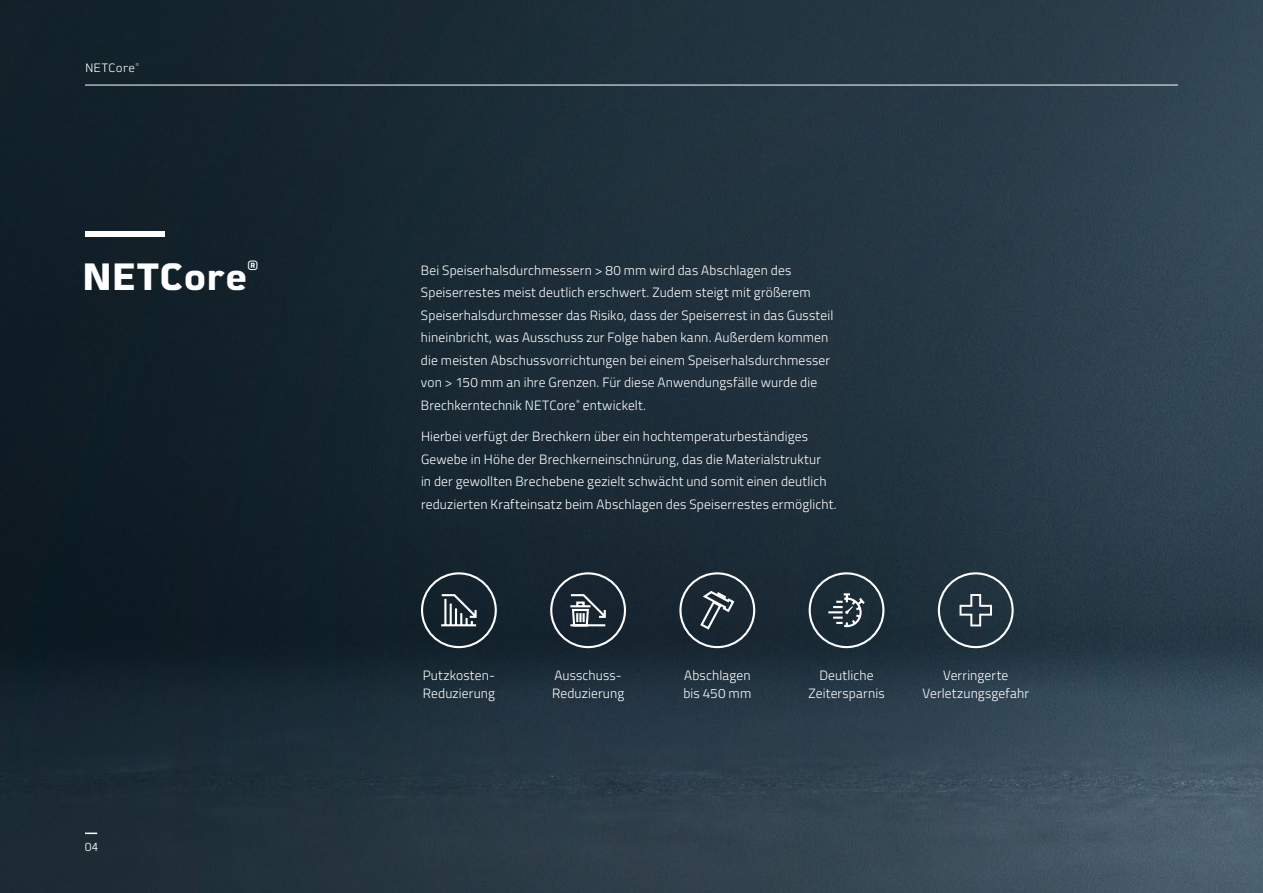
<style>
.page{position:relative;width:1263px;height:893px;background:#fff}
.page>*{position:absolute;margin:0;border:0;box-sizing:border-box;transform-origin:0 0}
.t1{font:700 37.5px "Martian B";letter-spacing:.005em;color:#fff}
.t2{font:300 13.5px/22.5px "Titillium Web";letter-spacing:.01em;color:#fff}
.t3{font:700 13.2px "Martian B";color:#fff}
.t4{font:300 12px "Martian B";letter-spacing:.025em;color:#fff}
.t5{font:300 6px "Titillium Web";color:#fff}
.t6{font:300 4.2px "Martian B";color:#fff}
</style>
<div class="page">
<img style="left:0;top:0;width:1263px;height:893px">
<hr style="left:85px;top:85px;width:1093px;height:1px;background:#fff">
<svg style="left:85px;top:833px;width:12px;height:1px"></svg>
<svg style="left:439px;top:593px;width:39px;height:34px"></svg>
<div style="left:421px;top:572px;width:76px;height:76px;border:2px solid #fff;border-radius:50%"></div>
<svg style="left:568px;top:593px;width:39px;height:35px"></svg>
<div style="left:550px;top:572px;width:76px;height:76px;border:2px solid #fff;border-radius:50%"></div>
<svg style="left:699px;top:590px;width:37px;height:41px;background:#46515a"></svg>
<div style="left:679px;top:572px;width:76px;height:76px;border:2px solid #fff;border-radius:50%"></div>
<svg style="left:826px;top:592px;width:41px;height:36px"></svg>
<div style="left:809px;top:572px;width:75px;height:76px;border:2px solid #fff;border-radius:50%"></div>
<div style="left:938px;top:572px;width:76px;height:76px;border:2px solid #fff;border-radius:50%"></div>
<svg style="left:959px;top:594px;width:33px;height:32px"></svg>
<div style="left:85px;top:231px;width:80px;height:5px;background:#fff"></div>
<p class="t4" style="left:85px;top:59px;width:52px">NETCore</p>
<p class="t6" style="left:136px;top:61px;width:5px">®</p>
<h1 class="t1" style="left:82px;top:247px;width:167px">NETCore</h1>
<p class="t3" style="left:247px;top:255px;width:12px">®</p>
<p class="t2" style="left:421px;top:258px;width:414px">Bei Speiserhalsdurchmessern &gt; 80 mm wird das Abschlagen des Speiserrestes meist deutlich erschwert. Zudem steigt mit größerem Speiserhalsdurchmesser das Risiko, dass der Speiserrest in das Gussteil hineinbricht, was Ausschuss zur Folge haben kann. Außerdem kommen die meisten Abschussvorrichtungen bei einem Speiserhalsdurchmesser von &gt; 150 mm an ihre Grenzen. Für diese Anwendungsfälle wurde die Brechkerntechnik NETCore</p>
<p class="t5" style="left:576px;top:397px;width:5px">®</p>
<p class="t2" style="left:583px;top:393px;width:65px">entwickelt.</p>
<p class="t2" style="left:421px;top:424px;width:417px">Hierbei verfügt der Brechkern über ein hochtemperaturbeständiges Gewebe in Höhe der Brechkerneinschnürung, das die Materialstruktur<br>in der gewollten Brechebene gezielt schwächt und somit einen deutlich reduzierten Krafteinsatz beim Abschlagen des Speiserrestes ermöglicht.</p>
<p class="t4" style="left:85px;top:837px;width:15px">04</p>
<p class="t2" style="left:423px;top:665px;width:74px;line-height:18px">Putzkosten-<br>Reduzierung</p>
<p class="t2" style="left:552px;top:665px;width:74px;line-height:18px">Ausschuss-<br>Reduzierung</p>
<p class="t2" style="left:683px;top:665px;width:69px;line-height:18px">Abschlagen bis 450 mm</p>
<p class="t2" style="left:808px;top:665px;width:78px;line-height:18px;text-align:center">Deutliche<br>Zeitersparnis</p>
<p class="t2" style="left:922px;top:665px;width:108px;line-height:18px;text-align:center">Verringerte<br>Verletzungsgefahr</p>
</div>
